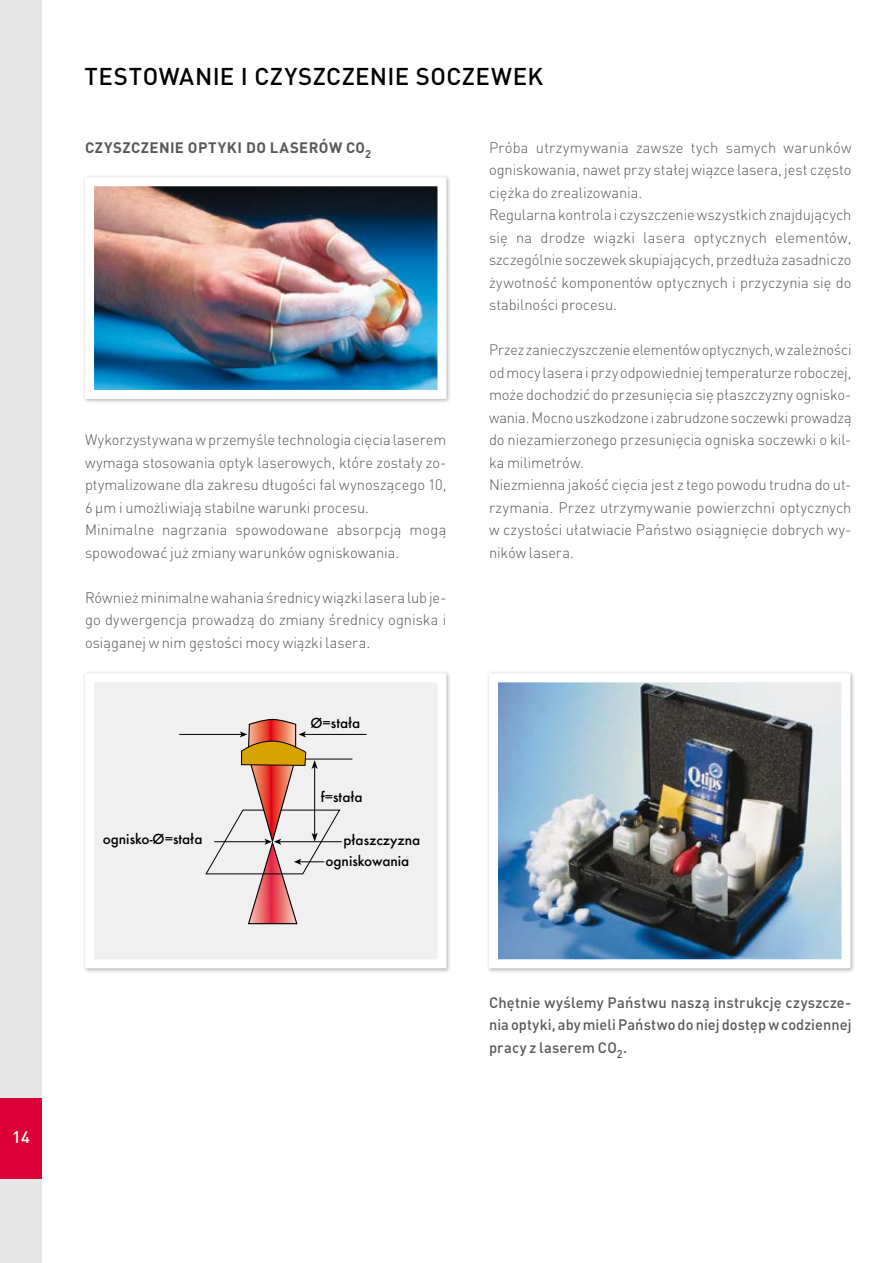
<style>
.page{position:relative;width:893px;height:1263px;background:#fff}
.page>*{position:absolute;margin:0;border:0;box-sizing:border-box;transform-origin:0 0}
.t1{font:500 24px "DIN Pro";letter-spacing:.015em;color:#000}
.t2{font:500 16.5px "DIN Pro";color:#fff}
.t3{font:300 15px/22.5px "DIN Pro";color:#58585a}
.t4{font:300 15px/22.5px "DIN Pro";color:#58585a;scale:.95 1}
.t5{font:500 15px/22.5px "DIN Pro";letter-spacing:.005em;color:#58585a;text-align:justify}
.t6{font:700 15px "DIN Pro";letter-spacing:.03em;color:#58585a}
.t7{font:500 13.5px "Futura";color:#000}
</style>
<div class="page">
<div style="left:0;top:0;width:42px;height:1263px;background:#e6e6e6"></div>
<div style="left:0;top:1098px;width:42px;height:80px;background:#db0035"></div>
<div style="left:486px;top:670px;width:369px;height:303px;background:#000;opacity:.3"></div>
<img style="left:499px;top:683px;width:341px;height:275px">
<div style="left:489px;top:673px;width:361px;height:295px;border:9px solid #fff"></div>
<div style="left:82px;top:174px;width:370px;height:230px;background:#000;opacity:.3"></div>
<img style="left:95px;top:187px;width:341px;height:202px">
<div style="left:85px;top:177px;width:361px;height:222px;border:9px solid #fff"></div>
<div style="left:82px;top:670px;width:370px;height:303px;background:#000;opacity:.3"></div>
<div style="left:90px;top:678px;width:352px;height:286px;background:#f1f0f0"></div>
<hr style="left:279px;top:841px;width:63px;height:1px;background:#000">
<hr style="left:304px;top:734px;width:62px;height:1px;background:#000">
<hr style="left:179px;top:734px;width:63px;height:1px;background:#000">
<hr style="left:306px;top:759px;width:46px;height:1px;background:#000">
<svg style="left:205px;top:718px;width:136px;height:206px"></svg>
<div style="left:85px;top:673px;width:361px;height:295px;border:9px solid #fff"></div>
<p class="t2" style="left:12px;top:1126px;width:19px">14</p>
<h1 class="t1" style="left:85px;top:60px;width:460px">TESTOWANIE I CZYSZCZENIE SOCZEWEK</h1>
<p class="t6" style="left:85px;top:137px;width:287px">CZYSZCZENIE OPTYKI DO LASERÓW CO<sub>2</sub></p>
<p class="t3" style="left:85px;top:428px;width:363px">Wykorzystywana w przemyśle technologia cięcia laserem wymaga stosowania optyk laserowych, które zostały zo&shy;ptymalizowane dla zakresu długości fal wynoszącego 10, 6 µm i umożliwiają stabilne warunki procesu.<br>Minimalne nagrzania spowodowane absorpcją mogą spowodować już zmiany warunków ogniskowania.</p>
<p class="t3" style="left:85px;top:585px;width:363px;text-align:justify">Również minimalne wahania średnicy wiązki lasera lub je&shy;go dywergencja prowadzą do zmiany średnicy ogniska i osiąganej w nim gęstości mocy wiązki lasera.</p>
<p class="t7" style="left:310px;top:713px;width:51px">Ø=stała</p>
<p class="t7" style="left:103px;top:829px;width:101px">ognisko-Ø=stała</p>
<p class="t7" style="left:321px;top:788px;width:43px">f=stała</p>
<p class="t7" style="left:343px;top:831px;width:78px">płaszczyzna</p>
<p class="t7" style="left:325px;top:852px;width:85px">ogniskowania</p>
<p class="t3" style="left:489px;top:135px;width:364px">Próba utrzymywania zawsze tych samych warunków ogniskowania, nawet przy stałej wiązce lasera, jest często ciężka do zrealizowania.<br>Regularna kontrola i czyszczenie wszystkich znajdujących się na drodze wiązki lasera optycznych elementów, szczególnie soczewek skupiających, przedłuża zasadniczo żywotność komponentów optycznych i przyczynia się do stabilności procesu.</p>
<p class="t4" style="left:489px;top:338px;width:383px">Przez zanieczyszczenie elementów optycznych, w zależności od mocy lasera i przy odpowiedniej temperaturze roboczej, może dochodzić do przesunięcia się płaszczyzny ognisko&shy;wania. Mocno uszkodzone i zabrudzone soczewki prowadzą do niezamierzonego przesunięcia ogniska soczewki o kil&shy;ka milimetrów.<br>Niezmienna jakość cięcia jest z tego powodu trudna do ut&shy;rzymania. Przez utrzymywanie powierzchni optycznych w czystości ułatwiacie Państwo osiągnięcie dobrych wy&shy;ników lasera.</p>
<p class="t5" style="left:489px;top:990px;width:364px">Chętnie wyślemy Państwu naszą instrukcję czyszcze&shy;nia optyki, aby mieli Państwo do niej dostęp w codziennej pracy z laserem CO<sub>2</sub>.</p>
</div>
